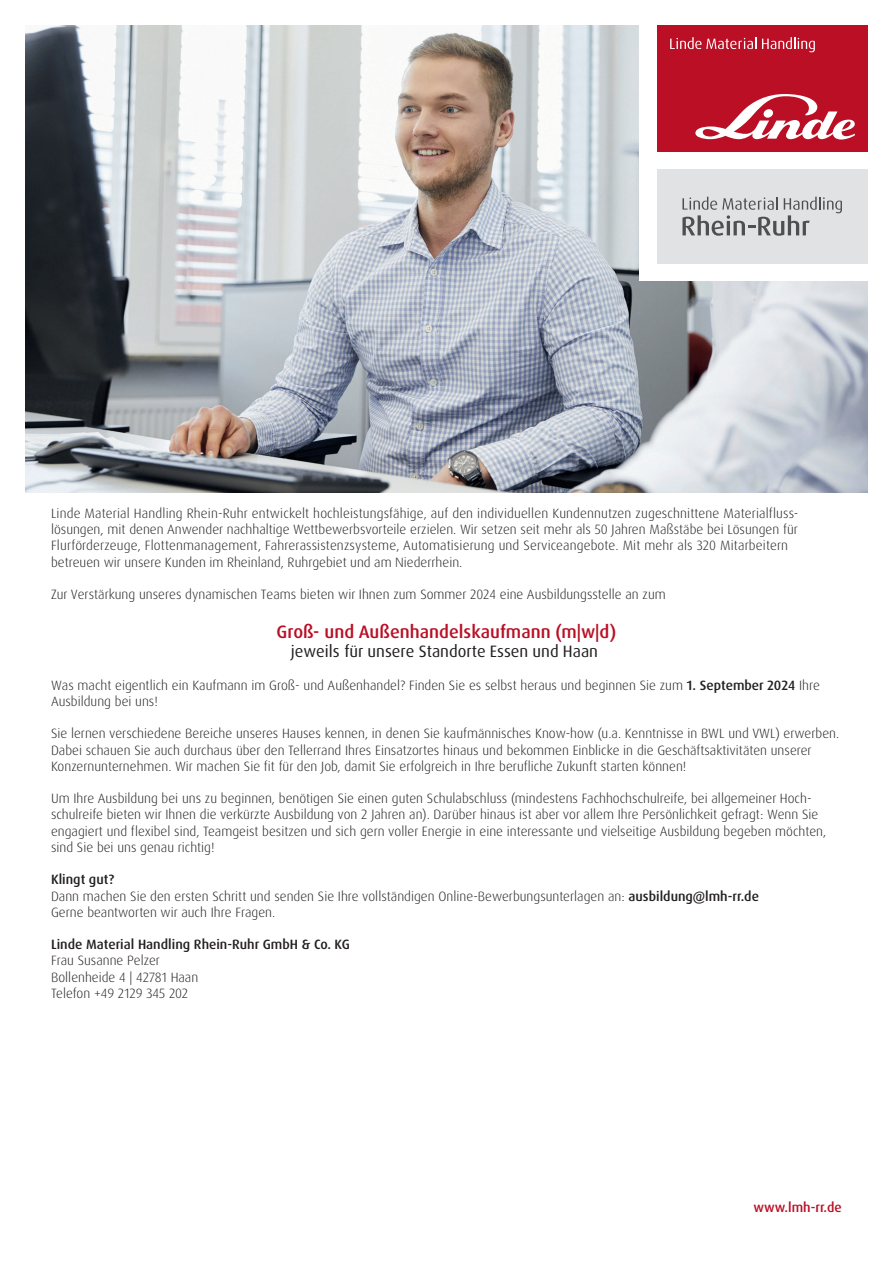
<style>
.page{position:relative;width:893px;height:1263px;background:#fff}
.page>*{position:absolute;margin:0;border:0;box-sizing:border-box;transform-origin:0 0}
.t1{font:500 18px "Dax Pro";color:#ba0f25}
.t2{font:16.5px "Dax Pro";color:#231f20}
.t3{font:300 13.5px/16.2px "Dax Pro";color:#231f20}
.t4{font:500 13.5px "Dax Pro";color:#231f20}
.t5{font:500 13.5px "Dax Pro";color:#ba0f25}
.s1{font-weight:500}
</style>
<div class="page">
<img style="left:26px;top:26px;width:841px;height:466px">
<div style="left:640px;top:0;width:253px;height:281px;background:#fff"></div>
<div style="left:657px;top:169px;width:210px;height:95px;background:#e1e2e4"></div>
<svg style="left:682px;top:197px;width:160px;height:39px"></svg>
<div style="left:657px;top:26px;width:210px;height:126px;background:#ba0f25"></div>
<svg style="left:695px;top:94px;width:160px;height:46px"></svg>
<svg style="left:670px;top:37px;width:86px;height:12px"></svg>
<svg style="left:762px;top:37px;width:53px;height:15px"></svg>
<p class="t3" style="left:51px;top:505px;width:749px">Linde Material Handling Rhein-Ruhr entwickelt hochleistungsfähige, auf den individuellen Kundennutzen zugeschnittene Materialfluss&shy;lösungen, mit denen Anwender nachhaltige Wettbewerbsvorteile erzielen. Wir setzen seit mehr als 50 Jahren Maßstäbe bei Lösungen für Flurförderzeuge, Flottenmanagement, Fahrerassistenzsysteme, Automatisierung und Serviceangebote. Mit mehr als 320 Mitarbeitern betreuen wir unsere Kunden im Rheinland, Ruhrgebiet und am Niederrhein.</p>
<p class="t3" style="left:51px;top:586px;width:616px">Zur Verstärkung unseres dynamischen Teams bieten wir Ihnen zum Sommer 2024 eine Ausbildungsstelle an zum</p>
<h1 class="t1" style="left:277px;top:620px;width:341px">Groß- und Außenhandelskaufmann (m|w|d)</h1>
<p class="t2" style="left:291px;top:641px;width:309px">jeweils für unsere Standorte Essen und Haan</p>
<p class="t3" style="left:51px;top:677px;width:770px">Was macht eigentlich ein Kaufmann im Groß- und Außenhandel? Finden Sie es selbst heraus und beginnen Sie zum <span class="s1">1. September 2024</span> Ihre<br>Ausbildung bei uns!</p>
<p class="t3" style="left:51px;top:726px;width:790px">Sie lernen verschiedene Bereiche unseres Hauses kennen, in denen Sie kaufmännisches Know-how (u.a. Kenntnisse in BWL und VWL) erwerben.<br>Dabei schauen Sie auch durchaus über den Tellerrand Ihres Einsatzortes hinaus und bekommen Einblicke in die Geschäftsaktivitäten unserer<br>Konzernunternehmen. Wir machen Sie fit für den Job, damit Sie erfolgreich in Ihre berufliche Zukunft starten können!</p>
<p class="t3" style="left:51px;top:790px;width:777px">Um Ihre Ausbildung bei uns zu beginnen, benötigen Sie einen guten Schulabschluss (mindestens Fachhochschulreife, bei allgemeiner Hoch&shy;schulreife bieten wir Ihnen die verkürzte Ausbildung von 2 Jahren an). Darüber hinaus ist aber vor allem Ihre Persönlichkeit gefragt: Wenn Sie engagiert und flexibel sind, Teamgeist besitzen und sich gern voller Energie in eine interessante und vielseitige Ausbildung begeben möchten, sind Sie bei uns genau richtig!</p>
<p class="t3" style="left:51px;top:871px;width:709px"><span class="s1">Klingt gut?<br></span>Dann machen Sie den ersten Schritt und senden Sie Ihre vollständigen Online-Bewerbungsunterlagen an: <span class="s1">ausbildung@lmh-rr.de<br></span>Gerne beantworten wir auch Ihre Fragen.</p>
<p class="t4" style="left:51px;top:936px;width:301px">Linde Material Handling Rhein-Ruhr GmbH &amp; Co. KG</p>
<p class="t3" style="left:51px;top:952px;width:149px">Frau Susanne Pelzer<br>Bollenheide 4 | 42781 Haan<br>Telefon +49 2129 345 202</p>
<p class="t5" style="left:754px;top:1198px;width:90px">www.lmh-rr.de</p>
</div>
